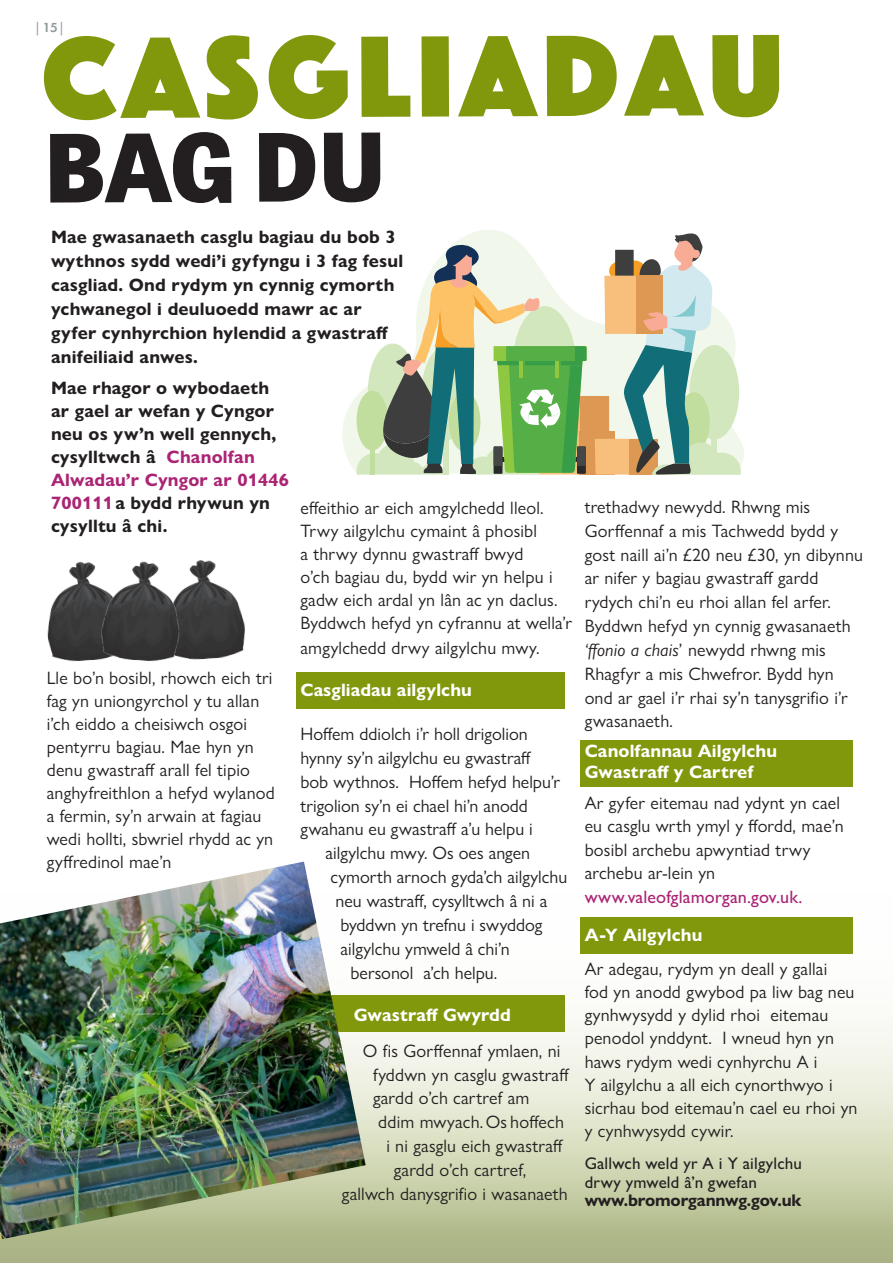
<style>
.page{position:relative;width:893px;height:1263px;background:#fff}
.page>*{position:absolute;margin:0;border:0;box-sizing:border-box;transform-origin:0 0}
.t1{font:120.15px "Phosphate Solid";letter-spacing:.06em;color:#81980d}
.t2{font:800 93.45px "Tablet Gothic Narrow";color:#231f20;scale:1.09 1}
.t3{font:18px/23.1px "Gill Sans Nova";letter-spacing:.01em;color:#231f20}
.t4{font:700 18px/23.1px "Gill Sans Nova";letter-spacing:.01em;color:#231f20}
.t5{font:700 18px/21px "Gill Sans Nova";letter-spacing:.005em;color:#fff}
.t6{font:500 18px "Gill Sans Nova";letter-spacing:.01em;color:#ab2474}
.t7{font:500 16.95px/18.6px "Gill Sans Nova";letter-spacing:.01em;color:#231f20}
.t8{font:700 16.95px "Gill Sans Nova";letter-spacing:-.01em;color:#231f20}
.t9{font:13.65px "Futura PT";color:#909c9d}
.s1{font-weight:600}
.s2{color:#ab2474}
.s3{font-style:italic}
</style>
<div class="page">
<svg style="left:0;top:995px;width:893px;height:268px;background:#d5dabe"></svg>
<svg style="left:342px;top:230px;width:402px;height:244px"></svg>
<svg style="left:357px;top:233px;width:384px;height:242px"></svg>
<img style="left:47px;top:561px;width:50px;height:101px">
<img style="left:186px;top:560px;width:59px;height:100px">
<img style="left:97px;top:561px;width:89px;height:101px">
<div style="left:296px;top:672px;width:268px;height:36px;background:#81980d"></div>
<div style="left:296px;top:996px;width:268px;height:36px;background:#81980d"></div>
<img style="left:0;top:861px;width:366px;height:378px">
<div style="left:580px;top:740px;width:273px;height:47px;background:#81980d"></div>
<div style="left:580px;top:917px;width:273px;height:37px;background:#81980d"></div>
<p class="t9" style="left:34px;top:19px;width:32px">| <span class="s1">15</span>|</p>
<p class="t1" style="left:42px;top:-9px;width:744px">CASGLIADAU</p>
<p class="t2" style="left:44px;top:99px;width:316px">BAG DU</p>
<p class="t4" style="left:51px;top:225px;width:354px;line-height:24px">Mae gwasanaeth casglu bagiau du bob 3 wythnos sydd wedi’i gyfyngu i 3 fag fesul casgliad. Ond rydym yn cynnig cymorth ychwanegol i deuluoedd mawr ac ar gyfer cynhyrchion hylendid a gwastraff anifeiliaid anwes.</p>
<p class="t4" style="left:51px;top:376px;width:239px">Mae rhagor o wybodaeth ar gael ar wefan y Cyngor neu os yw’n well gennych, cysylltwch â <span class="s2">Chanolfan<br>Alwadau’r Cyngor ar 01446<br>700111</span>a bydd rhywun yn cysylltu â chi.</p>
<p class="t3" style="left:47px;top:666px;width:230px">Lle bo’n bosibl, rhowch eich tri fag yn uniongyrchol y tu allan i’ch eiddo a cheisiwch osgoi pentyrru bagiau. Mae hyn yn denu gwastraff arall fel tipio anghyfreithlon a hefyd wylanod a fermin, sy’n arwain at fagiau wedi hollti, sbwriel rhydd ac yn gyffredinol mae’n</p>
<p class="t3" style="left:300px;top:496px;width:273px">effeithio ar eich amgylchedd lleol.<br>Trwy ailgylchu cymaint â phosibl<br>a thrwy dynnu gwastraff bwyd<br>o’ch bagiau du, bydd wir yn helpu i gadw eich ardal yn lân ac yn daclus.<br>Byddwch hefyd yn cyfrannu at wella’r</p>
<p class="t3" style="left:300px;top:636px;width:240px">amgylchedd drwy ailgylchu mwy.</p>
<p class="t5" style="left:300px;top:680px;width:173px">Casgliadau ailgylchu</p>
<p class="t3" style="left:300px;top:722px;width:261px;line-height:23.9px">Hoffem ddiolch i’r holl drigolion hynny sy’n ailgylchu eu gwastraff bob wythnos. Hoffem hefyd helpu’r trigolion sy’n ei chael hi’n anodd gwahanu eu gwastraff a’u helpu i</p>
<p class="t3" style="left:325px;top:841px;width:206px">ailgylchu mwy. Os oes angen</p>
<p class="t3" style="left:330px;top:865px;width:238px">cymorth arnoch gyda’ch ailgylchu</p>
<p class="t3" style="left:336px;top:889px;width:213px">neu wastraff, cysylltwch â ni a</p>
<p class="t3" style="left:341px;top:913px;width:203px">byddwn yn trefnu i swyddog</p>
<p class="t3" style="left:341px;top:937px;width:171px">ailgylchu ymweld â chi’n</p>
<p class="t3" style="left:351px;top:961px;width:148px">bersonol a’ch helpu.</p>
<p class="t5" style="left:354px;top:1004px;width:159px">Gwastraff Gwyrdd</p>
<p class="t3" style="left:363px;top:1039px;width:199px">O fis Gorffennaf ymlaen, ni</p>
<p class="t3" style="left:373px;top:1063px;width:198px">fyddwn yn casglu gwastraff</p>
<p class="t3" style="left:373px;top:1087px;width:158px">gardd o’ch cartref am</p>
<p class="t3" style="left:378px;top:1110px;width:187px">ddim mwyach.Os hoffech</p>
<p class="t3" style="left:386px;top:1134px;width:178px">i ni gasglu eich gwastraff</p>
<p class="t3" style="left:394px;top:1158px;width:134px">gardd o’ch cartref,</p>
<p class="t3" style="left:342px;top:1182px;width:227px">gallwch danysgrifio i wasanaeth</p>
<p class="t3" style="left:585px;top:495px;width:280px;line-height:23.9px">trethadwy newydd. Rhwng mis<br>Gorffennaf a mis Tachwedd bydd y gost naill ai’n £20 neu £30, yn dibynnu ar nifer y bagiau gwastraff gardd rydych chi’n eu rhoi allan fel arfer.<br>Byddwn hefyd yn cynnig gwasanaeth <span class="s3">‘ffonio a chais</span>’ newydd rhwng mis<br>Rhagfyr a mis Chwefror. Bydd hyn ond ar gael i’r rhai sy’n tanysgrifio i’r gwasanaeth.</p>
<p class="t5" style="left:585px;top:741px;width:194px">Canolfannau Ailgylchu<br>Gwastraff y Cartref</p>
<p class="t3" style="left:585px;top:791px;width:260px">Ar gyfer eitemau nad ydynt yn cael eu casglu wrth ymyl y ffordd, mae’n bosibl archebu apwyntiad trwy archebu ar-lein yn</p>
<p class="t6" style="left:585px;top:885px;width:219px">www.valeofglamorgan.gov.uk.</p>
<p class="t5" style="left:585px;top:925px;width:119px">A-Y Ailgylchu</p>
<p class="t3" style="left:585px;top:956px;width:274px">Ar adegau, rydym yn deall y gallai<br>fod yn anodd gwybod pa liw bag neu gynhwysydd y dylid rhoi eitemau penodol ynddynt. I wneud hyn yn haws rydym wedi cynhyrchu A i<br>Y ailgylchu a all eich cynorthwyo i sicrhau bod eitemau’n cael eu rhoi yn y cynhwysydd cywir.</p>
<p class="t7" style="left:585px;top:1154px;width:219px">Gallwch weld yr A i Y ailgylchu drwy ymweld â’n gwefan</p>
<p class="t8" style="left:585px;top:1190px;width:218px">www.bromorgannwg.gov.uk</p>
</div>
